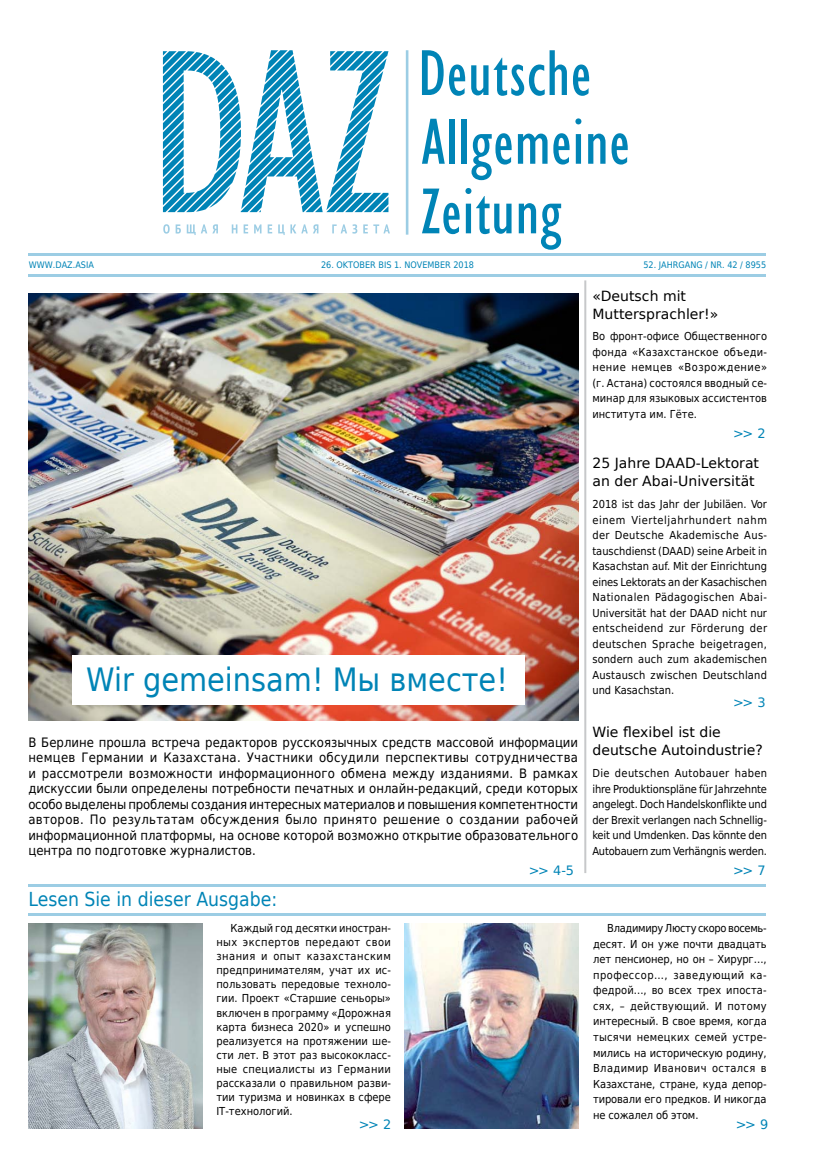
<style>
.page{position:relative;width:823px;height:1163px;background:#fff}
.page>*{position:absolute;margin:0;border:0;box-sizing:border-box;transform-origin:0 0}
.t1{font:32px "DejaVu Sans";color:#0084b6;scale:.9 1}
.t2{font:19.2px "DejaVu Sans";color:#0084b6;scale:.9 1}
.t3{font:14px/18px "DejaVu Sans";color:#000}
.t4{font:13px/15.5px "DejaVu Sans Condensed";color:#000;text-align:justify}
.t5{font:13px "DejaVu Sans Condensed";color:#0084b6;scale:1.1 1}
.t6{font:11px/15.5px "DejaVu Sans Condensed";color:#000;text-align:justify}
.t7{font:9px "DejaVu Sans Condensed";color:#0084b6}
</style>
<div class="page">
<hr style="left:28px;top:274px;width:737px;height:2px;background:#9ccde4">
<hr style="left:28px;top:913px;width:737px;height:2px;background:#9ccde4">
<hr style="left:28px;top:884px;width:737px;height:2px;background:#9ccde4">
<hr style="left:28px;top:254px;width:737px;height:2px;background:#9ccde4">
<svg style="left:163px;top:224px;width:6px;height:9px"></svg>
<svg style="left:175px;top:224px;width:6px;height:9px"></svg>
<svg style="left:187px;top:224px;width:8px;height:11px"></svg>
<svg style="left:201px;top:224px;width:17px;height:9px"></svg>
<svg style="left:231px;top:224px;width:6px;height:9px"></svg>
<svg style="left:243px;top:224px;width:5px;height:9px"></svg>
<svg style="left:254px;top:224px;width:7px;height:9px"></svg>
<svg style="left:267px;top:224px;width:5px;height:9px"></svg>
<svg style="left:278px;top:224px;width:6px;height:11px"></svg>
<svg style="left:290px;top:224px;width:17px;height:9px"></svg>
<svg style="left:313px;top:224px;width:5px;height:9px"></svg>
<svg style="left:332px;top:224px;width:25px;height:9px"></svg>
<svg style="left:363px;top:224px;width:4px;height:9px"></svg>
<svg style="left:373px;top:224px;width:16px;height:9px"></svg>
<svg style="left:421px;top:50px;width:44px;height:46px"></svg>
<svg style="left:471px;top:50px;width:95px;height:46px"></svg>
<svg style="left:573px;top:64px;width:16px;height:32px"></svg>
<svg style="left:422px;top:119px;width:22px;height:45px"></svg>
<div style="left:449px;top:119px;width:5px;height:45px;background:#0084b6"></div>
<div style="left:461px;top:119px;width:5px;height:45px;background:#0084b6"></div>
<svg style="left:471px;top:133px;width:40px;height:47px"></svg>
<svg style="left:517px;top:133px;width:30px;height:31px"></svg>
<svg style="left:553px;top:133px;width:16px;height:31px"></svg>
<svg style="left:575px;top:118px;width:6px;height:46px"></svg>
<svg style="left:588px;top:133px;width:17px;height:31px"></svg>
<svg style="left:611px;top:133px;width:16px;height:31px"></svg>
<svg style="left:422px;top:188px;width:37px;height:46px"></svg>
<svg style="left:465px;top:188px;width:46px;height:46px"></svg>
<svg style="left:518px;top:203px;width:43px;height:47px"></svg>
<svg style="left:163px;top:50px;width:225px;height:162px"></svg>
<hr style="left:405px;top:50px;width:3px;height:184px;background:#9ccde4">
<hr style="left:584px;top:280px;width:2px;height:592px;background:#c7c8ca">
<img style="left:28px;top:293px;width:550px;height:427px">
<div style="left:72px;top:654px;width:452px;height:50px;background:#fff"></div>
<img style="left:28px;top:923px;width:174px;height:205px">
<img style="left:404px;top:923px;width:174px;height:205px">
<p class="t7" style="left:29px;top:257px;width:67px">www.daz.asia</p>
<p class="t7" style="left:321px;top:257px;width:154px">26. oktober bis 1. November 2018</p>
<p class="t7" style="left:643px;top:257px;width:124px">52. Jahrgang / Nr. 42 / 8955</p>
<p class="t3" style="left:592px;top:286px;width:127px">«Deutsch mit<br>Muttersprachler!»</p>
<p class="t6" style="left:592px;top:328px;width:176px">Во фронт-офисе Общественного фонда «Казахстанское объеди&shy;нение немцев «Возрождение» (г. Астана) состоялся вводный се&shy;минар для языковых ассистентов института им. Гёте.</p>
<h1 class="t1" style="left:86px;top:653px;width:470px">Wir gemeinsam! Мы вместе!</h1>
<p class="t4" style="left:28px;top:733px;width:551px">В Берлине прошла встреча редакторов русскоязычных средств массовой информации немцев Германии и Казахстана. Участники обсудили перспективы сотрудничества и рассмотрели возможности информационного обмена между изданиями. В рамках дискуссии были определены потребности печатных и онлайн-редакций, среди которых особо выделены проблемы создания интересных материалов и повышения компетентности авторов. По результатам обсуждения было принято решение о создании рабочей информационной платформы, на основе которой возможно открытие образовательного центра по подготовке журналистов.</p>
<h2 class="t2" style="left:28px;top:883px;width:278px">Lesen Sie in dieser Ausgabe:</h2>
<p class="t5" style="left:528px;top:859px;width:43px">&gt;&gt; 4-5</p>
<p class="t5" style="left:732px;top:422px;width:31px">&gt;&gt; 2</p>
<p class="t3" style="left:592px;top:453px;width:168px">25 Jahre DAAD-Lektorat an der Abai-Universität</p>
<p class="t6" style="left:592px;top:496px;width:176px">2018 ist das Jahr der Jubiläen. Vor einem Vierteljahrhundert nahm der Deutsche Akademische Aus&shy;tauschdienst (DAAD) seine Arbeit in Kasachstan auf. M it der Einrichtung eines Lektorats an der Kasachischen Nationalen Pädagogischen Abai-Universität hat der DAAD</p>
<p class="t6" style="left:592px;top:604px;width:176px;text-indent:130px">nicht nur entscheidend zur Förderung der deutschen Sprache beigetragen, sondern auch zum akademischen Austausch zwischen Deutschland und Kasachstan.</p>
<p class="t5" style="left:732px;top:691px;width:31px">&gt;&gt; 3</p>
<p class="t3" style="left:592px;top:722px;width:172px">Wie flexibel ist die deutsche Autoindustrie?</p>
<p class="t6" style="left:592px;top:764px;width:176px">Die deutschen Autobauer haben ihre Produktionspläne für Jahrzehnte angelegt. Doch Handelskonflikte und der Brexit verlangen nach Schnellig&shy;keit und Umdenken. Das könnte den Autobauern zum Verhängnis werden.</p>
<p class="t5" style="left:732px;top:859px;width:31px">&gt;&gt; 7</p>
<p class="t6" style="left:216px;top:920px;width:176px;line-height:14px;text-indent:14px">Каждый год десятки иностран&shy;ных экспертов передают свои знания и опыт казахстанским предпринимателям, учат их ис&shy;пользовать передовые техноло&shy;гии. Проект «Старшие сеньоры» включен в программу «Дорожная карта бизнеса 2020» и успешно реализуется на протяжении ше&shy;сти лет. В этот раз высококласс&shy;ные специалисты из Германии рассказали о правильном разви&shy;тии туризма и новинках в сфере IT-технологий.</p>
<p class="t5" style="left:358px;top:1113px;width:31px">&gt;&gt; 2</p>
<p class="t5" style="left:735px;top:1113px;width:31px">&gt;&gt; 9</p>
<p class="t6" style="left:592px;top:920px;width:175px;text-indent:14px">Владимиру Люсту скоро восемь&shy;десят. И он уже почти двадцать лет пенсионер, но он – Хирург…, профессор…, заведующий ка&shy;федрой..., во всех трех ипоста&shy;сях, – действующий. И потому интересный. В свое время, когда тысячи немецких семей устре&shy;мились на историческую родину, Владимир Иванович остался в Казахстане, стране, куда депор&shy;тировали его предков. И никогда не сожалел об этом.</p>
</div>
